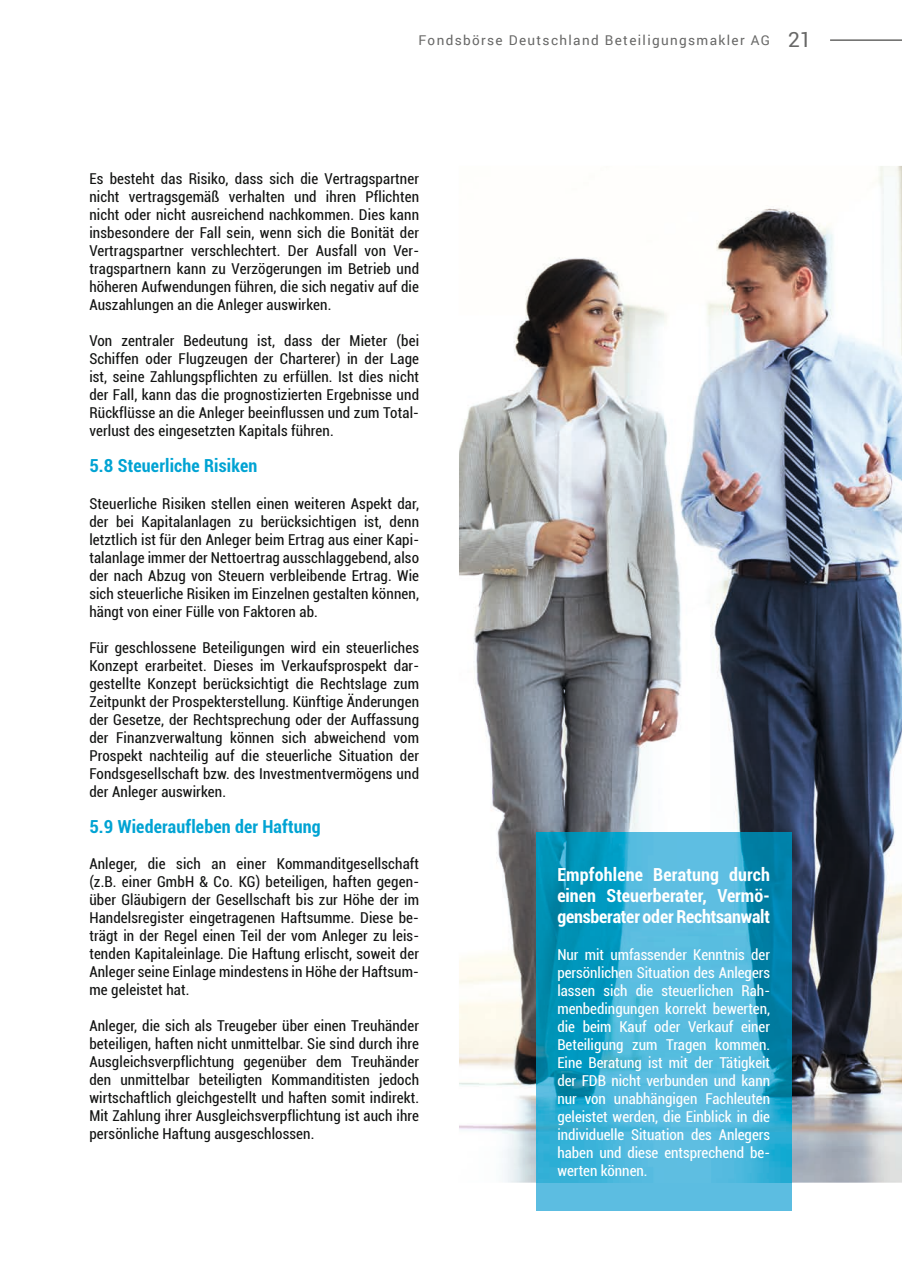
<style>
.page{position:relative;width:902px;height:1272px;background:#fff}
.page>*{position:absolute;margin:0;border:0;box-sizing:border-box;transform-origin:0 0}
.t1{font:700 condensed 18px/21px "Roboto";letter-spacing:-.01em;color:#fff;text-align:justify}
.t2{font:700 condensed 18px "Roboto";letter-spacing:.01em;color:#00a3d3}
.t3{font:condensed 15px/18px "Roboto";letter-spacing:.01em;color:#131413;text-align:justify}
.t4{font:condensed 15px/18px "Roboto";color:#fff;text-align:justify}
.t5{font:13.5px "Roboto";letter-spacing:.1em;color:#686867}
.s1{font-size:21px}
</style>
<div class="page">
<img style="left:459px;top:166px;width:442px;height:1016px">
<hr style="left:830px;top:39px;width:71px;height:2px;background:#686867">
<div style="left:536px;top:1182px;width:255px;height:28px;background:#5cbde1"></div>
<img style="left:536px;top:832px;width:255px;height:350px">
<p class="t5" style="left:418px;top:31px;width:394px">Fondsbörse Deutschland Beteiligungsmakler AG <span class="s1">21</span></p>
<p class="t3" style="left:89px;top:169px;width:331px">Es besteht das Risiko, dass sich die Vertragspartner nicht vertragsgemäß verhalten und ihren Pflichten nicht oder nicht ausreichend nachkommen. Dies kann insbesondere der Fall sein, wenn sich die Bonität der Vertragspartner verschlechtert. Der Ausfall von Ver&shy;tragspartnern kann zu Verzögerungen im Betrieb und höheren Aufwendungen führen, die sich negativ auf die Auszahlungen an die Anleger auswirken.</p>
<p class="t3" style="left:89px;top:331px;width:331px">Von zentraler Bedeutung ist, dass der Mieter (bei Schiffen oder Flugzeugen der Charterer) in der Lage ist, seine Zahlungspflichten zu erfüllen. Ist dies nicht der Fall, kann das die prognostizierten Ergebnisse und Rückflüsse an die Anleger beeinflussen und zum Total&shy;verlust des eingesetzten Kapitals führen.</p>
<p class="t2" style="left:89px;top:453px;width:169px">5.8 Steuerliche Risiken</p>
<p class="t3" style="left:89px;top:493px;width:331px">Steuerliche Risiken stellen einen weiteren Aspekt dar, der bei Kapitalanlagen zu berücksichtigen ist, denn letztlich ist für den Anleger beim Ertrag aus einer Kapi&shy;talanlage immer der Nettoertrag ausschlaggebend, also der nach Abzug von Steuern verbleibende Ertrag. Wie sich steuerliche Risiken im Einzelnen gestalten können, hängt von einer Fülle von Faktoren ab.</p>
<p class="t3" style="left:89px;top:637px;width:331px">Für geschlossene Beteiligungen wird ein steuerliches Konzept erarbeitet. Dieses im Verkaufsprospekt dar&shy;gestellte Konzept berücksichtigt die Rechtslage zum Zeitpunkt der Prospekterstellung. Künftige Änderungen der Gesetze, der Rechtsprechung oder der Auffassung der Finanzverwaltung können sich abweichend vom Prospekt nachteilig auf die steuerliche Situation der Fondsgesellschaft bzw. des Investmentvermögens und der Anleger auswirken.</p>
<p class="t2" style="left:89px;top:813px;width:233px">5.9 Wiederaufleben der Haftung</p>
<p class="t3" style="left:89px;top:853px;width:331px">Anleger, die sich an einer Kommanditgesellschaft (z.B. einer GmbH &amp; Co. KG) beteiligen, haften gegen&shy;über Gläubigern der Gesellschaft bis zur Höhe der im Handelsregister eingetragenen Haftsumme. Diese be&shy;trägt in der Regel einen Teil der vom Anleger zu leis&shy;tenden Kapitaleinlage. Die Haftung erlischt, soweit der Anleger seine Einlage mindestens in Höhe der Haftsum&shy;me geleistet hat.</p>
<p class="t3" style="left:89px;top:1015px;width:331px">Anleger, die sich als Treugeber über einen Treuhänder beteiligen, haften nicht unmittelbar. Sie sind durch ihre Ausgleichsverpflichtung gegenüber dem Treuhänder den unmittelbar beteiligten Kommanditisten jedoch wirtschaftlich gleichgestellt und haften somit indirekt.<br>Mit Zahlung ihrer Ausgleichsverpflichtung ist auch ihre persönliche Haftung ausgeschlossen.</p>
<p class="t1" style="left:557px;top:863px;width:214px">Empfohlene Beratung durch einen Steuerberater, Vermö&shy;gensberater oder Rechtsanwalt</p>
<p class="t4" style="left:557px;top:944px;width:214px">Nur mit umfassender Kenntnis der persönlichen Situation des Anlegers lassen sich die steuerlichen Rah&shy;menbedingungen korrekt bewerten, die beim Kauf oder Verkauf einer Beteiligung zum Tragen kommen.<br>Eine Beratung ist mit der Tätigkeit der FDB nicht verbunden und kann nur von unabhängigen Fachleuten geleistet werden, die Einblick in die individuelle Situation des Anlegers haben und diese entsprechend be&shy;werten können.</p>
</div>
